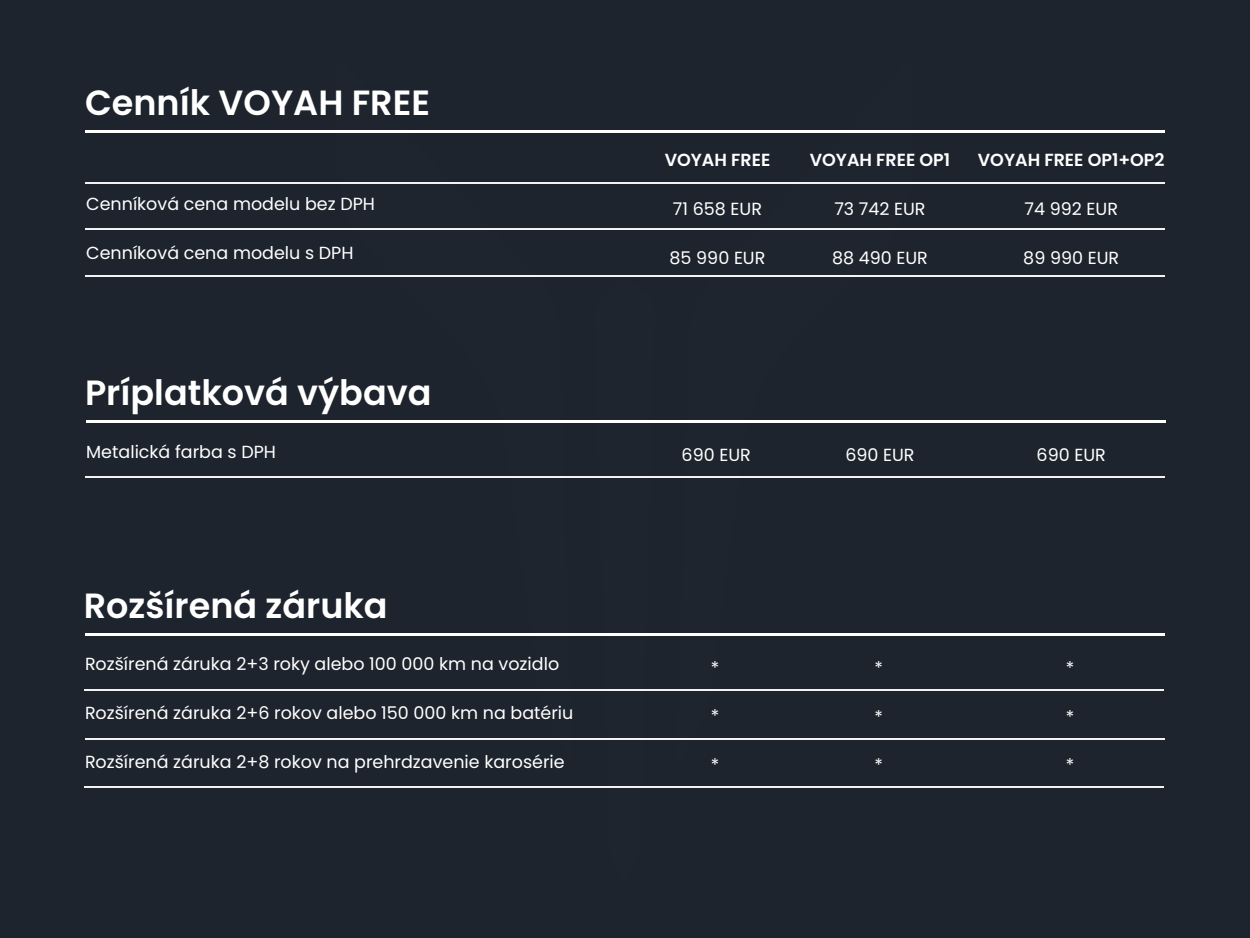
<style>
.page{position:relative;width:1250px;height:938px;background:#1d242d}
.page>*{position:absolute;margin:0;border:0;box-sizing:border-box;transform-origin:0 0}
.t1{font:600 35px "Poppins";color:#fff}
.t2{font:17.5px "Poppins";color:#fff}
.t3{font:600 17.5px "Poppins";color:#fff}
</style>
<div class="page">
<svg style="left:677px;top:132px;width:237px;height:608px"></svg>
<svg style="left:336px;top:132px;width:236px;height:608px"></svg>
<svg style="left:594px;top:422px;width:61px;height:318px"></svg>
<hr style="left:85px;top:130px;width:1080px;height:2px;background:#fff">
<hr style="left:86px;top:420px;width:1080px;height:2px;background:#fff">
<hr style="left:85px;top:182px;width:1080px;height:2px;background:#f2f2f2">
<hr style="left:85px;top:229px;width:1080px;height:1px;background:#f2f2f2">
<hr style="left:85px;top:275px;width:1080px;height:1px;background:#f2f2f2">
<hr style="left:85px;top:476px;width:1080px;height:2px;background:#f2f2f2">
<hr style="left:85px;top:632px;width:1080px;height:3px;background:#fff">
<hr style="left:84px;top:689px;width:1080px;height:1px;background:#f2f2f2">
<hr style="left:85px;top:738px;width:1080px;height:1px;background:#f2f2f2">
<hr style="left:84px;top:786px;width:1080px;height:2px;background:#f2f2f2">
<h1 class="t1" style="left:85px;top:82px;width:346px">Cenník VOYAH FREE</h1>
<p class="t2" style="left:86px;top:194px;width:290px">Cenníková cena modelu bez DPH</p>
<p class="t2" style="left:86px;top:242px;width:269px">Cenníková cena modelu s DPH</p>
<h1 class="t1" style="left:85px;top:372px;width:348px">Príplatková výbava</h1>
<p class="t2" style="left:86px;top:441px;width:191px">Metalická farba s DPH</p>
<h1 class="t1" style="left:84px;top:585px;width:305px">Rozšírená záruka</h1>
<p class="t2" style="left:85px;top:654px;width:476px">Rozšírená záruka 2+3 roky alebo 100 000 km na vozidlo</p>
<p class="t2" style="left:85px;top:702px;width:490px">Rozšírená záruka 2+6 rokov alebo 150 000 km na batériu</p>
<p class="t2" style="left:85px;top:751px;width:481px">Rozšírená záruka 2+8 rokov na prehrdzavenie karosérie</p>
<p class="t3" style="left:665px;top:150px;width:107px">VOYAH FREE</p>
<p class="t2" style="left:673px;top:199px;width:91px">71 658 EUR</p>
<p class="t2" style="left:670px;top:247px;width:97px">85 990 EUR</p>
<p class="t3" style="left:810px;top:150px;width:142px">VOYAH FREE OP1</p>
<p class="t2" style="left:834px;top:199px;width:93px">73 742 EUR</p>
<p class="t2" style="left:832px;top:247px;width:97px">88 490 EUR</p>
<p class="t3" style="left:978px;top:150px;width:188px">VOYAH FREE OP1+OP2</p>
<p class="t2" style="left:1025px;top:199px;width:95px">74 992 EUR</p>
<p class="t2" style="left:1023px;top:247px;width:97px">89 990 EUR</p>
<p class="t2" style="left:682px;top:445px;width:71px">690 EUR</p>
<p class="t2" style="left:845px;top:445px;width:71px">690 EUR</p>
<p class="t2" style="left:1037px;top:445px;width:71px">690 EUR</p>
<p class="t2" style="left:711px;top:657px;width:10px">*</p>
<p class="t2" style="left:874px;top:657px;width:10px">*</p>
<p class="t2" style="left:1066px;top:657px;width:10px">*</p>
<p class="t2" style="left:711px;top:706px;width:10px">*</p>
<p class="t2" style="left:874px;top:706px;width:10px">*</p>
<p class="t2" style="left:1066px;top:706px;width:10px">*</p>
<p class="t2" style="left:711px;top:755px;width:10px">*</p>
<p class="t2" style="left:874px;top:755px;width:10px">*</p>
<p class="t2" style="left:1066px;top:755px;width:10px">*</p>
</div>
